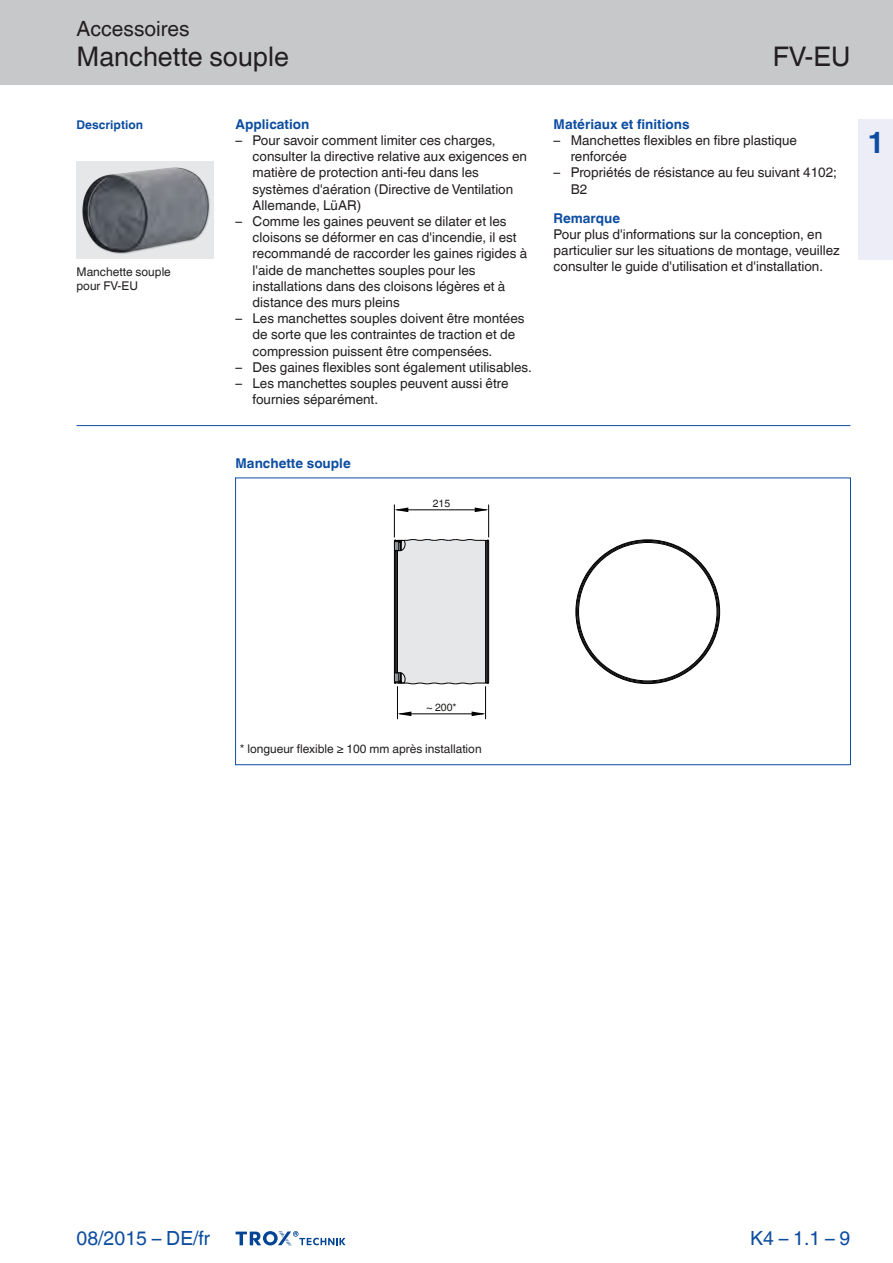
<style>
.page{position:relative;width:893px;height:1263px;background:#fff}
.page>*{position:absolute;margin:0;border:0;box-sizing:border-box;transform-origin:0 0}
.t1{font:700 30px "TROX Helvetica";color:#0d4da1}
.t2{font:27px "TROX Helvetica";color:#231f20}
.t3{font:21px "TROX Helvetica";color:#231f20}
.t4{font:19.5px "TROX Helvetica";color:#0d4da1}
.t5{font:13.5px/16.2px "TROX Helvetica";color:#231f20}
.t6{font:700 13.5px "TROX Helvetica";color:#0d4da1}
.t7{font:12px/14.4px "TROX Helvetica";color:#231f20}
.t8{font:700 12px "TROX Helvetica";color:#0d4da1}
.t9{font:10.5px "TROX Helvetica";color:#1d1d1b}
</style>
<div class="page">
<div style="left:0;top:0;width:893px;height:85px;background:#c7c8ca"></div>
<div style="left:859px;top:119px;width:34px;height:140px;background:#ecedf6"></div>
<img style="left:77px;top:161px;width:137px;height:98px">
<hr style="left:77px;top:425px;width:773px;height:1px;background:#0d4da1">
<hr style="left:488px;top:504px;width:1px;height:33px;background:#000">
<hr style="left:396px;top:509px;width:91px;height:1px;background:#000">
<svg style="left:475px;top:507px;width:14px;height:5px"></svg>
<svg style="left:395px;top:507px;width:13px;height:5px"></svg>
<hr style="left:394px;top:504px;width:1px;height:33px;background:#000">
<hr style="left:397px;top:686px;width:1px;height:33px;background:#000">
<hr style="left:399px;top:713px;width:85px;height:1px;background:#000">
<svg style="left:398px;top:711px;width:13px;height:5px"></svg>
<svg style="left:472px;top:711px;width:13px;height:5px"></svg>
<hr style="left:485px;top:686px;width:1px;height:33px;background:#000">
<hr style="left:235px;top:477px;width:1px;height:288px;background:#0d4da1">
<hr style="left:850px;top:477px;width:1px;height:288px;background:#0d4da1">
<hr style="left:235px;top:477px;width:615px;height:1px;background:#0d4da1">
<hr style="left:235px;top:764px;width:615px;height:1px;background:#0d4da1">
<svg style="left:236px;top:1231px;width:110px;height:15px"></svg>
<h3 class="t3" style="left:77px;top:17px;width:115px">Accessoires</h3>
<h2 class="t2" style="left:77px;top:41px;width:214px">Manchette souple</h2>
<h2 class="t2" style="left:773px;top:41px;width:79px">FV-EU</h2>
<p class="t8" style="left:77px;top:117px;width:68px">Description</p>
<p class="t7" style="left:77px;top:264px;width:96px">Manchette souple pour FV-EU</p>
<p class="t6" style="left:236px;top:116px;width:75px">Application</p>
<p class="t5" style="left:253px;top:132px;width:276px;text-indent:-17px">– Pour savoir comment limiter ces charges, consulter la directive relative aux exigences en matière de protection anti-feu dans les systèmes d'aération (Directive de Ventilation Allemande, LüAR)</p>
<p class="t5" style="left:253px;top:213px;width:276px;text-indent:-17px">– Comme les gaines peuvent se dilater et les cloisons se déformer en cas d'incendie, il est recommandé de raccorder les gaines rigides à l'aide de manchettes souples pour les installations dans des cloisons légères et à distance des murs pleins</p>
<p class="t5" style="left:253px;top:310px;width:274px;text-indent:-17px">– Les manchettes souples doivent être montées de sorte que les contraintes de traction et de compression puissent être compensées.</p>
<p class="t5" style="left:236px;top:359px;width:298px">– Des gaines flexibles sont également utilisables.</p>
<p class="t5" style="left:253px;top:375px;width:257px;text-indent:-17px">– Les manchettes souples peuvent aussi être fournies séparément.</p>
<p class="t6" style="left:236px;top:456px;width:117px">Manchette souple</p>
<p class="t9" style="left:433px;top:497px;width:19px">215</p>
<p class="t6" style="left:554px;top:116px;width:137px">Matériaux et finitions</p>
<p class="t5" style="left:571px;top:132px;width:228px;text-indent:-17px">– Manchettes flexibles en fibre plastique renforcée</p>
<p class="t5" style="left:571px;top:165px;width:268px;text-indent:-17px">– Propriétés de résistance au feu suivant 4102;<br>B2</p>
<p class="t6" style="left:554px;top:210px;width:68px">Remarque</p>
<p class="t5" style="left:554px;top:226px;width:288px">Pour plus d'informations sur la conception, en particulier sur les situations de montage, veuillez consulter le guide d'utilisation et d'installation.</p>
<h1 class="t1" style="left:867px;top:125px;width:19px">1</h1>
<p class="t9" style="left:426px;top:701px;width:32px">~ 200*</p>
<p class="t7" style="left:240px;top:742px;width:243px">* longueur flexible ≥ 100 mm après installation</p>
<h3 class="t4" style="left:77px;top:1227px;width:135px">08/2015 – DE/fr</h3>
<h3 class="t4" style="left:750px;top:1227px;width:102px">K4 – 1.1 – 9</h3>
</div>
